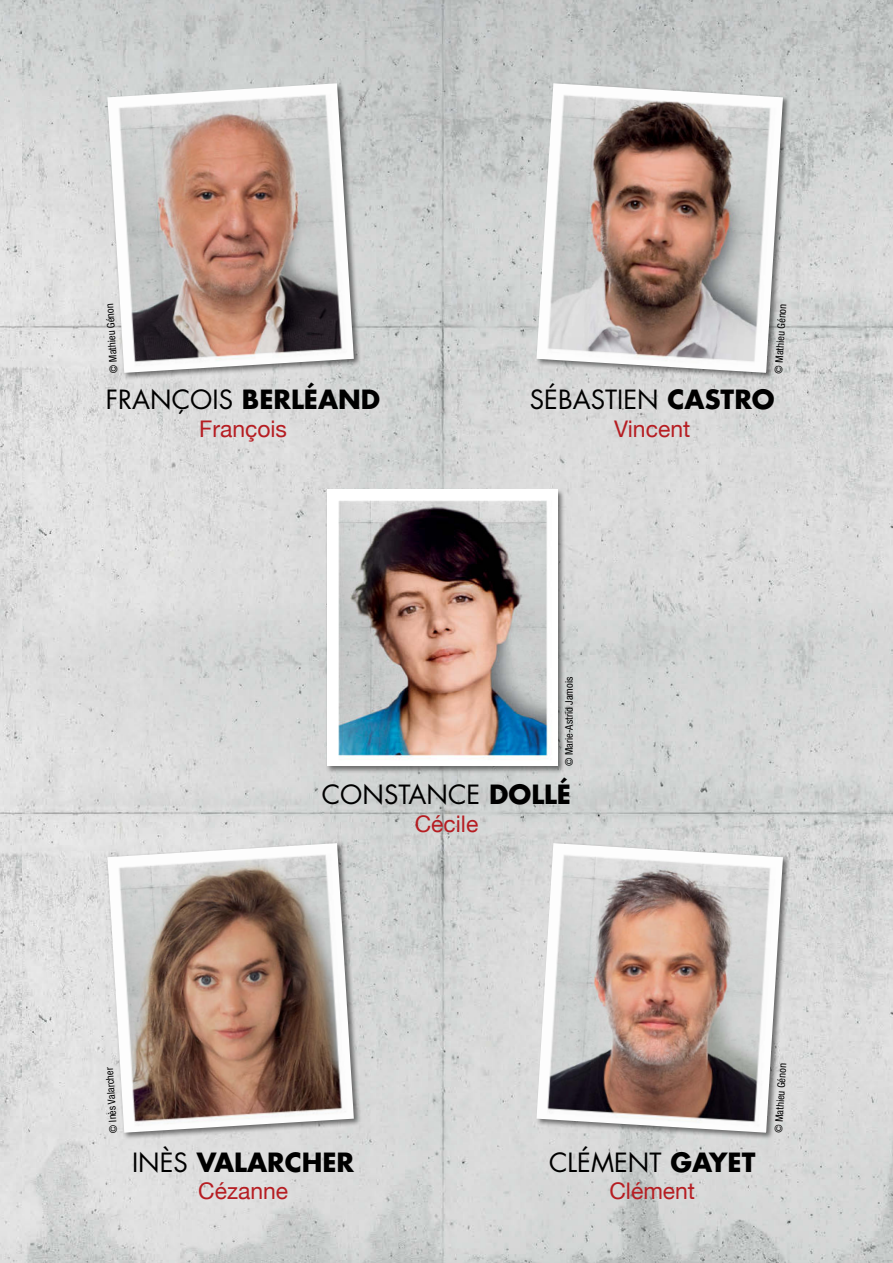
<style>
.page{position:relative;width:893px;height:1263px;background:#fff}
.page>*{position:absolute;margin:0;border:0;box-sizing:border-box;transform-origin:0 0}
.t1{font:25.8px "Futura";color:#000}
.t2{font:700 25.8px "Futura";color:#000}
.t3{font:22.95px "Helvetica Neue";color:#b61d22}
.t4{font:condensed 10.5px "Helvetica Neue";color:#000}
.s1{font-weight:700}
.s2{font-weight:400}
</style>
<div class="page">
<img style="left:21px;top:0;width:872px;height:1263px">
<img style="left:0;top:0;width:21px;height:1263px">
<div style="left:106px;top:82px;width:255px;height:298px;background:#000;opacity:.5"></div>
<img style="left:107px;top:83px;width:247px;height:290px">
<div style="left:106px;top:841px;width:255px;height:299px;background:#000;opacity:.5"></div>
<img style="left:107px;top:843px;width:247px;height:290px">
<div style="left:535px;top:841px;width:256px;height:299px;background:#000;opacity:.5"></div>
<img style="left:536px;top:843px;width:247px;height:290px">
<div style="left:535px;top:82px;width:256px;height:298px;background:#000;opacity:.5"></div>
<img style="left:536px;top:83px;width:247px;height:290px">
<div style="left:325px;top:488px;width:240px;height:286px;background:#000;opacity:.5"></div>
<img style="left:327px;top:490px;width:230px;height:276px">
<p class="t4" style="left:107px;top:373px;width:71px;rotate:-93deg">© Mathieu Génon</p>
<p class="t4" style="left:773px;top:373px;width:71px;rotate:-87deg">© Mathieu Génon</p>
<h1 class="t1" style="left:106px;top:383px;width:276px">FRANÇOIS <span class="s1">BERLÉAND</span></h1>
<h2 class="t3" style="left:199px;top:412px;width:89px">François</h2>
<h1 class="t1" style="left:530px;top:383px;width:246px">SÉBASTIEN <span class="s1">CASTRO</span></h1>
<h2 class="t3" style="left:614px;top:412px;width:78px">Vincent</h2>
<p class="t4" style="left:563px;top:766px;width:91px;rotate:-90deg">© Marie-Astrid Jamois</p>
<h1 class="t1" style="left:322px;top:778px;width:251px">CONSTANCE <span class="s1">DOLLÉ</span></h1>
<h2 class="t3" style="left:415px;top:807px;width:65px">Cécile</h2>
<p class="t4" style="left:107px;top:1133px;width:67px;rotate:-93deg">© Inès Valarcher</p>
<h1 class="t2" style="left:132px;top:1145px;width:224px"><span class="s2">INÈS</span> VALARCHER</h1>
<h2 class="t3" style="left:198px;top:1174px;width:91px">Cézanne</h2>
<h1 class="t1" style="left:549px;top:1146px;width:208px">CLÉMENT <span class="s1">GAYET</span></h1>
<h2 class="t3" style="left:609px;top:1174px;width:87px">Clément</h2>
<p class="t4" style="left:773px;top:1132px;width:71px;rotate:-87deg">© Mathieu Génon</p>
</div>
